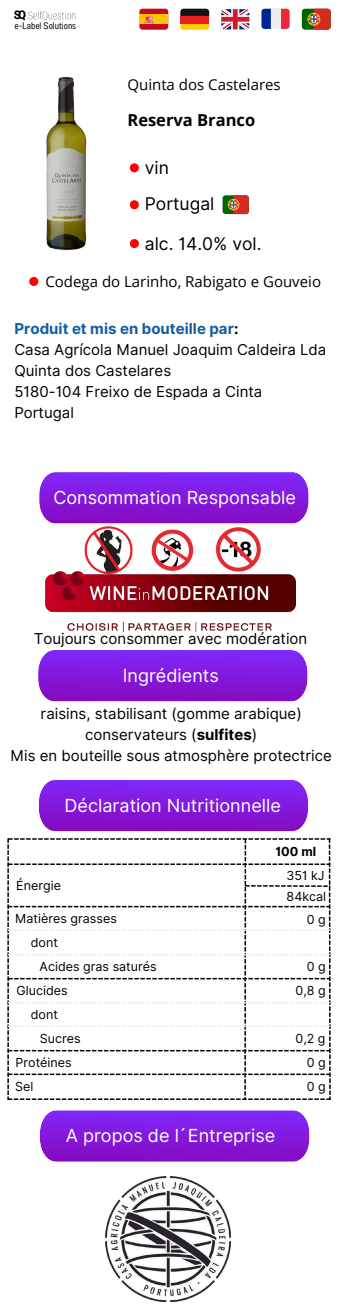
<style>
.page{position:relative;width:338px;height:1313px;background:#fff}
.page>*{position:absolute;margin:0;border:0;box-sizing:border-box;transform-origin:0 0}
.t1{font:18px "Inter";color:#fff}
.t2{font:17.5px "Inter";color:#000}
.t3{font:700 16.5px "Open Sans";color:#000}
.t4{font:15px/21px "Inter";color:#000}
.t5{font:15px "Open Sans";color:#000}
.t6{font:12.5px/21.2px "Inter";color:#000}
.t7{font:700 12.5px "Inter";color:#000}
.t8{font:9.5px "Anantason Wd 62";color:#000}
.s1{font-weight:700;color:#145da0}
.s2{font-weight:700}
</style>
<div class="page">
<div style="left:139px;top:9px;width:29px;height:21px;background:#c60a1d;border-radius:3px"></div>
<div style="left:139px;top:14px;width:29px;height:10px;background:#ffc400"></div>
<svg style="left:144px;top:15px;width:10px;height:8px"></svg>
<svg style="left:180px;top:23px;width:29px;height:7px"></svg>
<div style="left:180px;top:16px;width:29px;height:7px;background:#ed1f24"></div>
<svg style="left:180px;top:9px;width:29px;height:7px"></svg>
<svg style="left:221px;top:9px;width:28px;height:20px"></svg>
<svg style="left:280px;top:9px;width:9px;height:20px"></svg>
<svg style="left:261px;top:9px;width:9px;height:20px"></svg>
<div style="left:270px;top:9px;width:10px;height:20px;background:#eee"></div>
<div style="left:301px;top:9px;width:29px;height:21px;background:#060;border-radius:3px"></div>
<svg style="left:307px;top:9px;width:23px;height:21px"></svg>
<svg style="left:39px;top:472px;width:269px;height:51px;background:#851fde"></svg>
<svg style="left:38px;top:650px;width:269px;height:51px;background:#851ede"></svg>
<svg style="left:39px;top:780px;width:269px;height:51px;background:#851edd"></svg>
<img style="left:82px;top:523px;width:178px;height:48px">
<div style="left:222px;top:195px;width:26px;height:19px;background:#060;border-radius:3px"></div>
<svg style="left:227px;top:195px;width:21px;height:19px"></svg>
<svg style="left:130px;top:239px;width:9px;height:9px"></svg>
<svg style="left:130px;top:200px;width:9px;height:9px"></svg>
<svg style="left:130px;top:163px;width:9px;height:9px"></svg>
<svg style="left:29px;top:277px;width:9px;height:9px"></svg>
<svg style="left:40px;top:1110px;width:269px;height:51px;background:#8620de"></svg>
<img style="left:14px;top:10px;width:62px;height:11px">
<svg style="left:7px;top:838px;width:323px;height:262px"></svg>
<img style="left:46px;top:571px;width:249px;height:60px">
<img style="left:106px;top:1176px;width:124px;height:125px">
<img style="left:46px;top:76px;width:41px;height:175px">
<p class="t8" style="left:15px;top:20px;width:63px">e-Label Solutions</p>
<p class="t5" style="left:127px;top:74px;width:155px">Quinta dos Castelares</p>
<p class="t3" style="left:127px;top:109px;width:129px">Reserva Branco</p>
<p class="t2" style="left:145px;top:157px;width:26px">vin</p>
<p class="t2" style="left:145px;top:193px;width:71px">Portugal</p>
<p class="t2" style="left:145px;top:233px;width:118px">alc. 14.0% vol.</p>
<p class="t5" style="left:45px;top:271px;width:277px">Codega do Larinho, Rabigato e Gouveio</p>
<p class="t4" style="left:14px;top:318px;width:313px"><span class="s1">Produit et mis en bouteille par</span><span class="s2">:<br></span>Casa Agrícola Manuel Joaquim Caldeira Lda<br>Quinta dos Castelares<br>5180-104 Freixo de Espada a Cinta<br>Portugal</p>
<p class="t1" style="left:53px;top:487px;width:244px">Consommation Responsable</p>
<p class="t4" style="left:34px;top:628px;width:275px">Toujours consommer avec modération</p>
<p class="t1" style="left:123px;top:664px;width:98px">Ingrédients</p>
<p class="t4" style="left:11px;top:703px;width:322px;text-align:center">raisins, stabilisant (gomme arabique) conservateurs (<span class="s2">sulfites</span>)<br>Mis en bouteille sous atmosphère protectrice</p>
<p class="t1" style="left:65px;top:794px;width:217px">Déclaration Nutritionnelle</p>
<p class="t7" style="left:275px;top:844px;width:42px">100 ml</p>
<p class="t6" style="left:286px;top:864px;width:41px">351 kJ<br>84kcal</p>
<p class="t6" style="left:16px;top:874px;width:46px">Énergie</p>
<p class="t6" style="left:15px;top:907px;width:103px">Matières grasses</p>
<p class="t6" style="left:306px;top:908px;width:20px">0 g</p>
<p class="t6" style="left:40px;top:930px;width:118px;line-height:24.1px;text-indent:-9px">dont<br>Acides gras saturés</p>
<p class="t6" style="left:306px;top:956px;width:20px">0 g</p>
<p class="t6" style="left:17px;top:980px;width:53px">Glucides</p>
<p class="t6" style="left:295px;top:980px;width:32px">0,8 g</p>
<p class="t6" style="left:40px;top:1028px;width:42px">Sucres</p>
<p class="t6" style="left:295px;top:1028px;width:31px">0,2 g</p>
<p class="t6" style="left:15px;top:1052px;width:58px">Protéines</p>
<p class="t6" style="left:306px;top:1052px;width:20px">0 g</p>
<p class="t6" style="left:15px;top:1076px;width:20px">Sel</p>
<p class="t6" style="left:306px;top:1076px;width:20px">0 g</p>
<p class="t6" style="left:31px;top:1004px;width:29px">dont</p>
<p class="t1" style="left:66px;top:1125px;width:211px">A propos de l´Entreprise</p>
</div>
